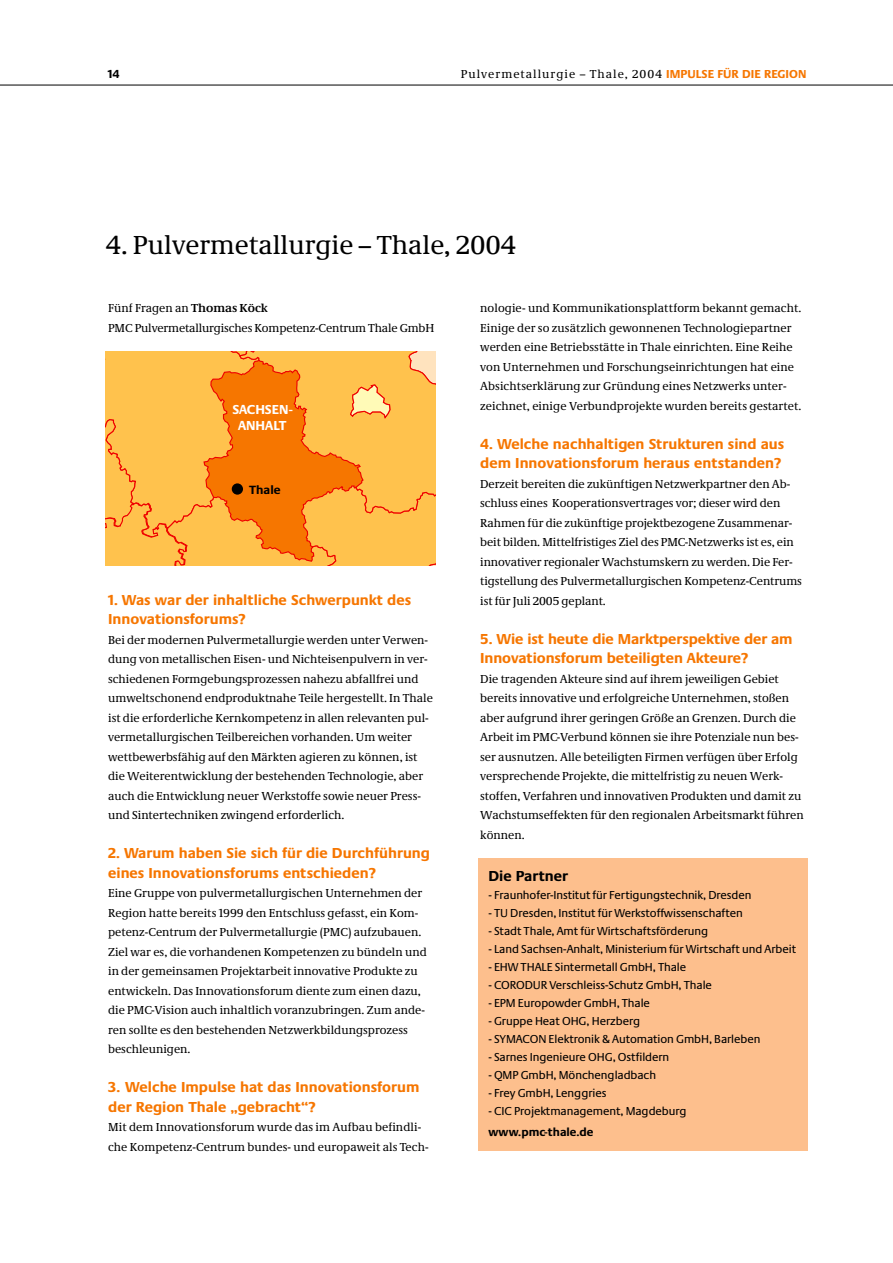
<style>
.page{position:relative;width:893px;height:1263px;background:#fff}
.page>*{position:absolute;margin:0;border:0;box-sizing:border-box;transform-origin:0 0}
.t1{font:27px "Neue Demos";color:#000}
.t2{font:700 15px/19.5px "Neue Praxis";color:#f67600}
.t3{font:700 15px "Neue Praxis";color:#000}
.t4{font:700 13.5px/16.2px "Neue Praxis";color:#fff;text-align:center}
.t5{font:700 12.3px "Neue Praxis";color:#000}
.t6{font:12px/19.5px "Neue Demos";color:#000}
.t7{font:12px "Neue Praxis";letter-spacing:-.005em;color:#000}
.t8{font:12px "Neue Demos";letter-spacing:.085em;color:#000}
.t9{font:700 12px "Neue Praxis";color:#000}
.s1{font-family:"Neue Praxis";font-weight:700;color:#f67600}
.s2{font-weight:700}
</style>
<div class="page">
<hr style="left:0;top:85px;width:893px;height:1px;background:#000">
<div style="left:478px;top:858px;width:330px;height:292px;background:#fdbf8d"></div>
<svg style="left:105px;top:351px;width:331px;height:215px;background:#fcac3b"></svg>
<p class="t9" style="left:108px;top:69px;width:13px">14</p>
<p class="t8" style="left:461px;top:69px;width:347px">Pulvermetallurgie – Thale, 2004 <span class="s1">IMPULSE FÜR DIE REGION</span></p>
<h1 class="t1" style="left:106px;top:234px;width:411px">4. Pulvermetallurgie – Thale, 2004</h1>
<p class="t6" style="left:108px;top:299px;width:328px">Fünf Fragen an <span class="s2">Thomas Köck<br></span>PMC Pulvermetallurgisches Kompetenz-Centrum Thale GmbH</p>
<p class="t4" style="left:232px;top:402px;width:62px">SACHSEN-<br>ANHALT</p>
<p class="t5" style="left:249px;top:485px;width:33px">Thale</p>
<p class="t2" style="left:108px;top:591px;width:305px">1. Was war der inhaltliche Schwerpunkt des<br>Innovationsforums?</p>
<p class="t6" style="left:108px;top:631px;width:326px">Bei der modernen Pulvermetallurgie werden unter Verwen&shy;dung von metallischen Eisen- und Nichteisenpulvern in ver&shy;schiedenen Formgebungsprozessen nahezu abfallfrei und umweltschonend endproduktnahe Teile hergestellt. In Thale ist die erforderliche Kernkompetenz in allen relevanten pul&shy;vermetallurgischen Teilbereichen vorhanden. Um weiter wettbewerbsfähig auf den Märkten agieren zu können, ist die Weiterentwicklung der bestehenden Technologie, aber auch die Entwicklung neuer Werkstoffe sowie neuer Press&shy;und Sintertechniken zwingend erforderlich.</p>
<p class="t2" style="left:108px;top:845px;width:323px">2. Warum haben Sie sich für die Durchführung eines Innovationsforums entschieden?</p>
<p class="t6" style="left:108px;top:884px;width:320px">Eine Gruppe von pulvermetallurgischen Unternehmen der Region hatte bereits 1999 den Entschluss gefasst, ein Kom&shy;petenz-Centrum der Pulvermetallurgie (PMC) aufzubauen.<br>Ziel war es, die vorhandenen Kompetenzen zu bündeln und in der gemeinsamen Projektarbeit innovative Produkte zu entwickeln. Das Innovationsforum diente zum einen dazu, die PMC-Vision auch inhaltlich voranzubringen. Zum ande&shy;ren sollte es den bestehenden Netzwerkbildungsprozess beschleunigen.</p>
<p class="t2" style="left:108px;top:1079px;width:313px">3. Welche Impulse hat das Innovationsforum der Region Thale „gebracht“?</p>
<p class="t6" style="left:108px;top:1118px;width:322px">Mit dem Innovationsforum wurde das im Aufbau befindli&shy;che Kompetenz-Centrum bundes- und europaweit als Tech-</p>
<p class="t6" style="left:480px;top:299px;width:323px">nologie- und Kommunikationsplattform bekannt gemacht.<br>Einige der so zusätzlich gewonnenen Technologiepartner werden eine Betriebsstätte in Thale einrichten. Eine Reihe von Unternehmen und Forschungseinrichtungen hat eine Absichtserklärung zur Gründung eines Netzwerks unter&shy;zeichnet, einige Verbundprojekte wurden bereits gestartet.</p>
<p class="t2" style="left:480px;top:435px;width:306px">4. Welche nachhaltigen Strukturen sind aus dem Innovationsforum heraus entstanden?</p>
<p class="t6" style="left:480px;top:475px;width:323px">Derzeit bereiten die zukünftigen Netzwerkpartner den Ab&shy;schluss eines Kooperationsvertrages vor; dieser wird den Rahmen für die zukünftige projektbezogene Zusammenar&shy;beit bilden. Mittelfristiges Ziel des PMC-Netzwerks ist es, ein innovativer regionaler Wachstumskern zu werden. Die Fer&shy;tigstellung des Pulvermetallurgischen Kompetenz-Centrums ist für Juli 2005 geplant.</p>
<p class="t2" style="left:480px;top:630px;width:314px">5. Wie ist heute die Marktperspektive der am<br>Innovationsforum beteiligten Akteure?</p>
<p class="t6" style="left:480px;top:670px;width:325px">Die tragenden Akteure sind auf ihrem jeweiligen Gebiet bereits innovative und erfolgreiche Unternehmen, stoßen aber aufgrund ihrer geringen Größe an Grenzen. Durch die Arbeit im PMC-Verbund können sie ihre Potenziale nun bes&shy;ser ausnutzen. Alle beteiligten Firmen verfügen über Erfolg versprechende Projekte, die mittelfristig zu neuen Werk&shy;stoffen, Verfahren und innovativen Produkten und damit zu Wachstumseffekten für den regionalen Arbeitsmarkt führen können.</p>
<p class="t3" style="left:488px;top:870px;width:81px">Die Partner</p>
<p class="t7" style="left:488px;top:890px;width:265px">- Fraunhofer-Institut für Fertigungstechnik, Dresden</p>
<p class="t7" style="left:488px;top:908px;width:256px">- TU Dresden, Institut für Werkstoffwissenschaften</p>
<p class="t7" style="left:488px;top:926px;width:221px">- Stadt Thale, Amt für Wirtschaftsförderung</p>
<p class="t7" style="left:488px;top:944px;width:309px">- Land Sachsen-Anhalt, Ministerium für Wirtschaft und Arbeit</p>
<p class="t7" style="left:488px;top:962px;width:199px">- EHW THALE Sintermetall GmbH, Thale</p>
<p class="t7" style="left:488px;top:980px;width:225px">- CORODUR Verschleiss-Schutz GmbH, Thale</p>
<p class="t7" style="left:488px;top:998px;width:163px">- EPM Europowder GmbH, Thale</p>
<p class="t7" style="left:488px;top:1016px;width:153px">- Gruppe Heat OHG, Herzberg</p>
<p class="t7" style="left:488px;top:1034px;width:274px">- SYMACON Elektronik &amp; Automation GmbH, Barleben</p>
<p class="t7" style="left:488px;top:1052px;width:182px">- Sarnes Ingenieure OHG, Ostfildern</p>
<p class="t7" style="left:488px;top:1070px;width:169px">- QMP GmbH, Mönchengladbach</p>
<p class="t7" style="left:488px;top:1088px;width:120px">- Frey GmbH, Lenggries</p>
<p class="t7" style="left:488px;top:1106px;width:200px">- CIC Projektmanagement, Magdeburg</p>
<p class="t9" style="left:488px;top:1127px;width:107px">www.pmc-thale.de</p>
</div>
